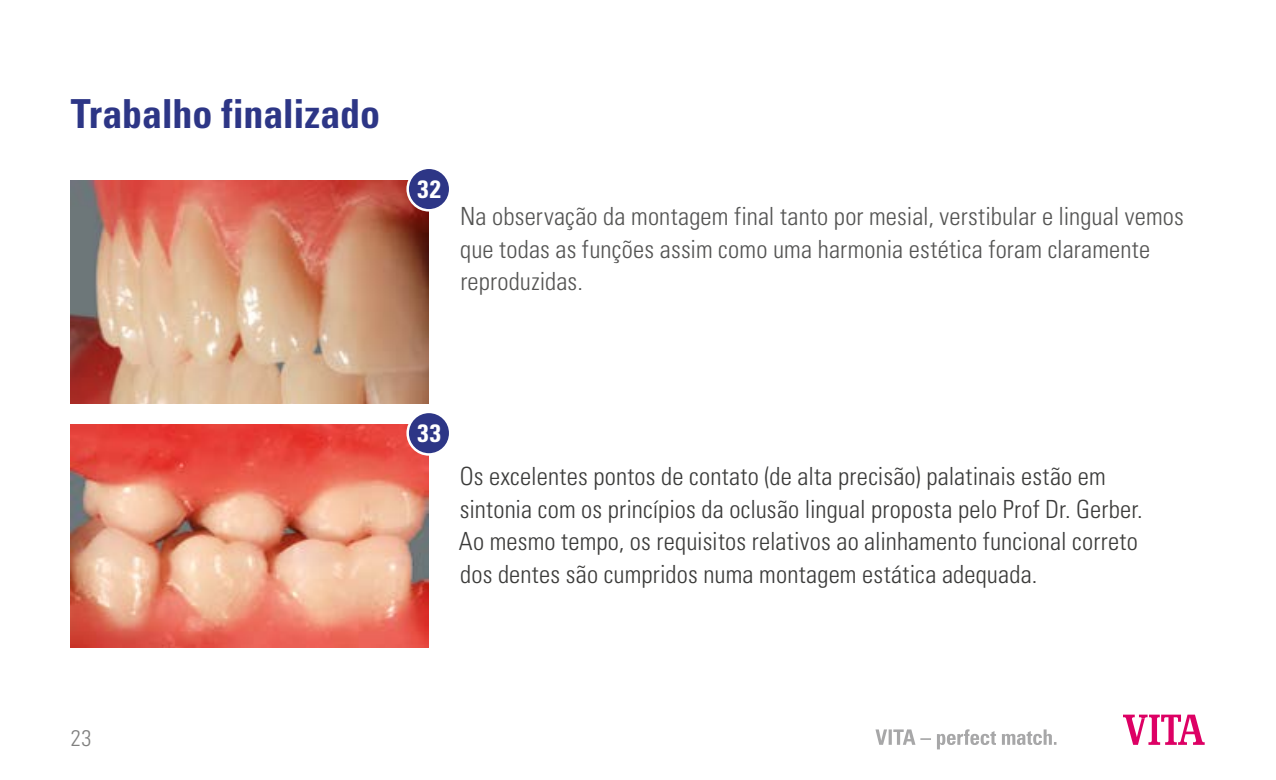
<style>
.page{position:relative;width:1276px;height:780px;background:#fff}
.page>*{position:absolute;margin:0;border:0;box-sizing:border-box;transform-origin:0 0}
.t1{font:700 condensed 40px "Univers LT";letter-spacing:-.005em;color:#2d3686}
.t2{font:300 condensed 25px/32.5px "Univers LT";letter-spacing:.005em;color:#3b3b3a}
.t3{font:300 condensed 25px/32.5px "Univers LT";letter-spacing:.005em;color:#545453}
.t4{font:700 condensed 25px "Univers LT";color:#fff}
.t5{font:300 condensed 22.5px "Univers LT";color:#80807f}
</style>
<div class="page">
<img style="left:71px;top:181px;width:358px;height:223px">
<img style="left:71px;top:425px;width:358px;height:223px">
<div style="left:408px;top:168px;width:42px;height:42px;background:#2d3686;border-radius:50%"></div>
<div style="left:406px;top:166px;width:45px;height:45px;border:2px solid #fff;border-radius:50%"></div>
<div style="left:408px;top:412px;width:42px;height:42px;background:#2d3686;border-radius:50%"></div>
<div style="left:406px;top:410px;width:45px;height:45px;border:2px solid #fff;border-radius:50%"></div>
<svg style="left:1123px;top:714px;width:81px;height:30px"></svg>
<svg style="left:875px;top:729px;width:181px;height:20px"></svg>
<h1 class="t1" style="left:71px;top:89px;width:311px">Trabalho finalizado</h1>
<p class="t4" style="left:417px;top:174px;width:25px">32</p>
<p class="t3" style="left:460px;top:200px;width:725px">Na observação da montagem final tanto por mesial, verstibular e lingual vemos que todas as funções assim como uma harmonia estética foram claramente reproduzidas.</p>
<p class="t4" style="left:417px;top:418px;width:25px">33</p>
<p class="t2" style="left:459px;top:460px;width:685px">Os excelentes pontos de contato (de alta precisão) palatinais estão em sintonia com os princípios da oclusão lingual proposta pelo Prof Dr. Gerber.<br>Ao mesmo tempo, os requisitos relativos ao alinhamento funcional correto dos dentes são cumpridos numa montagem estática adequada.</p>
<p class="t5" style="left:71px;top:724px;width:22px">23</p>
</div>
